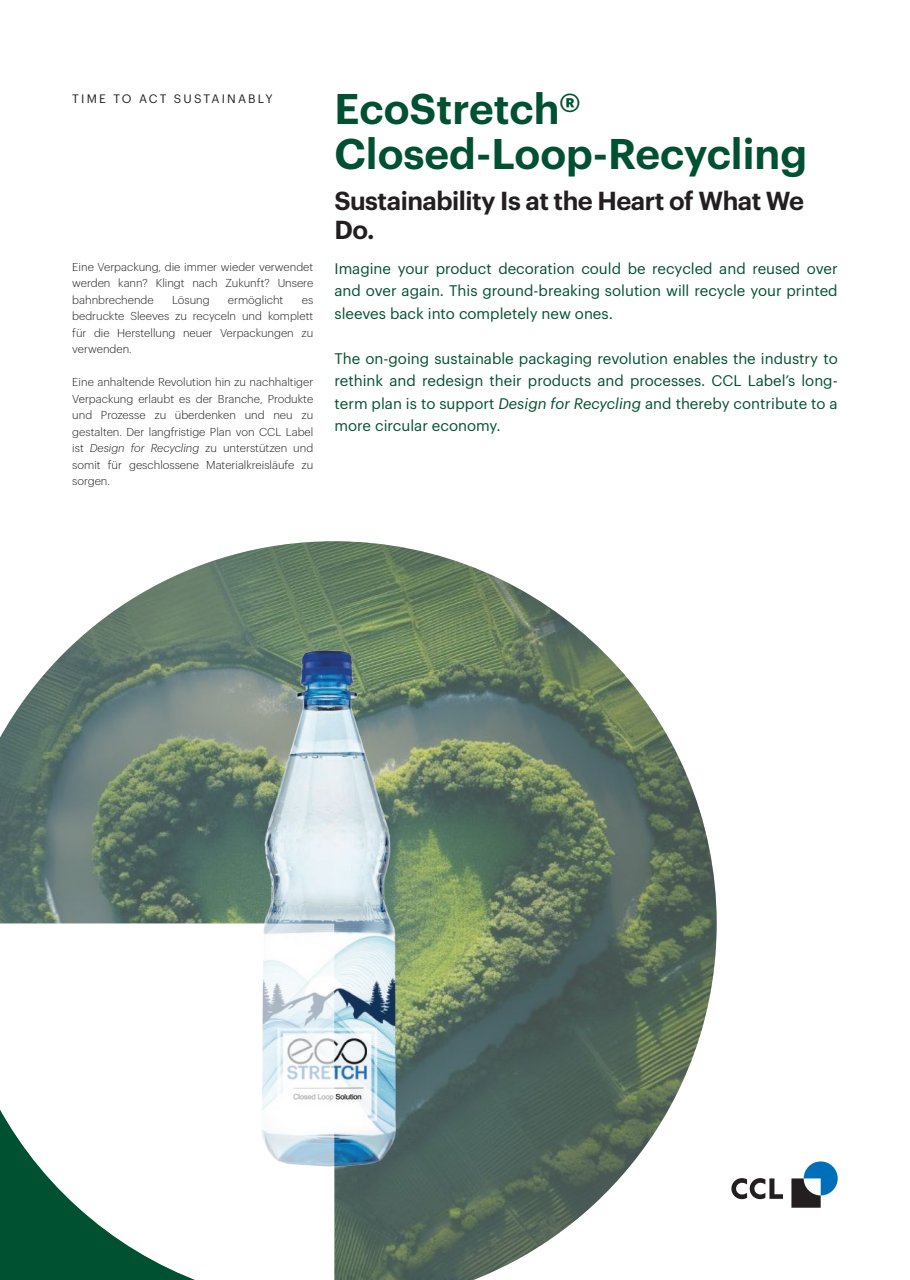
<style>
.page{position:relative;width:910px;height:1280px;background:#fff}
.page>*{position:absolute;margin:0;border:0;box-sizing:border-box;transform-origin:0 0}
.t1{font:600 42px/45px "Graphik";color:#005032}
.t2{font:600 25.5px/28.5px "Graphik";letter-spacing:-.02em;color:#231f20}
.t3{font:15px/22.5px "Graphik";color:#005032;text-align:justify}
.t4{font:12px "Graphik";letter-spacing:.18em;color:#231f20}
.t5{font:300 11.25px/16.5px "Graphik";color:#231f20;text-align:justify}
.s1{font-style:italic}
</style>
<div class="page">
<svg style="left:731px;top:1178px;width:52px;height:21px"></svg>
<svg style="left:791px;top:1161px;width:47px;height:47px"></svg>
<img style="left:0;top:541px;width:717px;height:739px">
<img style="left:169px;top:638px;width:336px;height:569px">
<svg style="left:0;top:923px;width:334px;height:357px"></svg>
<p class="t4" style="left:72px;top:90px;width:202px">TIME TO ACT SUSTAINABLY</p>
<p class="t5" style="left:72px;top:258px;width:242px">Eine Verpackung, die immer wieder verwendet werden kann? Klingt nach Zukunft? Unsere bahnbrechende</p>
<p class="t5" style="left:172px;top:291px;width:39px">Lösung</p>
<p class="t5" style="left:228px;top:291px;width:57px">ermöglicht</p>
<p class="t5" style="left:72px;top:291px;width:242px;text-indent:229px">es bedruckte Sleeves zu recyceln und komplett für die Herstellung neuer Verpackungen zu verwenden.</p>
<p class="t5" style="left:72px;top:373px;width:242px">Eine anhaltende Revolution hin zu nachhaltiger Verpackung erlaubt es der Branche, Produkte und Prozesse zu überdenken und neu zu gestalten. Der langfristige Plan von CCL Label ist <span class="s1">Design for Recycling</span> zu unterstützen und somit für geschlossene Materialkreisläufe zu sorgen.</p>
<h1 class="t1" style="left:334px;top:83px;width:474px">EcoStretch®<br>Closed-Loop-Recycling</h1>
<h2 class="t2" style="left:334px;top:185px;width:471px">Sustainability Is at the Heart of What We<br>Do.</h2>
<h3 class="t3" style="left:334px;top:256px;width:505px">Imagine your product decoration could be recycled and reused over and over again. This ground-breaking solution will recycle your printed sleeves back into completely new ones.</h3>
<p class="t3" style="left:334px;top:346px;width:505px">The on-going sustainable packaging revolution enables the industry to rethink and redesign their products and processes. CCL Label’s long&shy;term plan is to support <span class="s1">Design for Recycling</span> and thereby contribute to a more circular economy.</p>
</div>
